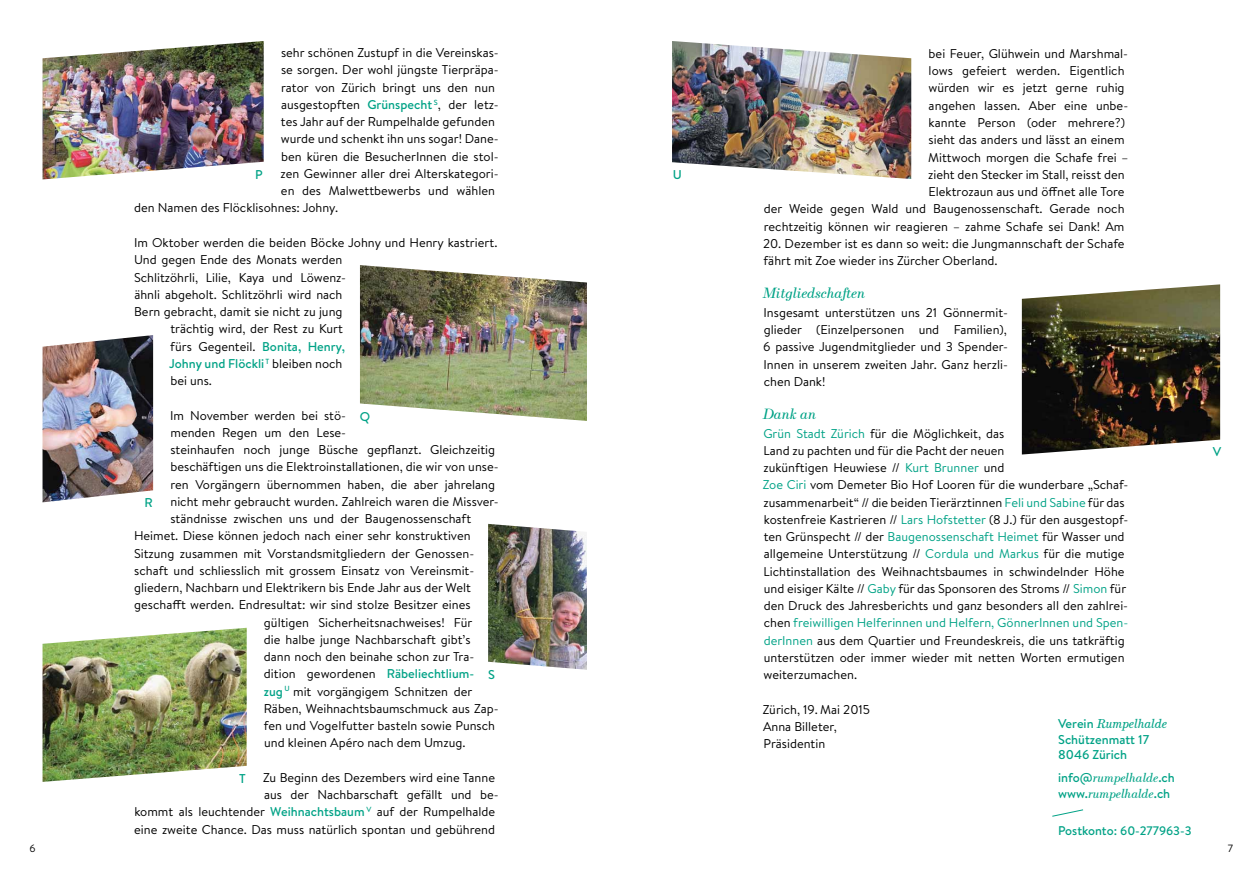
<style>
.page{position:relative;width:1259px;height:893px;background:#fff}
.page>*{position:absolute;margin:0;border:0;box-sizing:border-box;transform-origin:0 0}
.t1{font:italic 15px "Escrow";color:#00a286}
.t2{font:italic 13.05px/15.6px "Escrow";color:#00a286}
.t3{font:italic 13.05px "Escrow Text";color:#00a286}
.t4{font:12.75px/17.2px "Brandon Text";color:#000}
.t5{font:500 12.75px/15.3px "Brandon Text";color:#00a286}
.t6{font:500 12.3px "Brandon Text";color:#00a286}
.t7{font:10.5px "Brandon Text";color:#000}
.s1{font-weight:500;color:#00a286}
.s2{font-weight:400;color:#000}
.s3{color:#00a286}
.s4{font-family:"Brandon Text";font-weight:500;font-style:normal;font-size:12.75px}
.s5{font-size:12.6px}
</style>
<div class="page">
<img style="left:1022px;top:284px;width:198px;height:170px">
<img style="left:672px;top:41px;width:239px;height:138px">
<img style="left:43px;top:41px;width:221px;height:138px">
<img style="left:360px;top:265px;width:227px;height:156px">
<img style="left:488px;top:524px;width:99px;height:146px">
<img style="left:43px;top:628px;width:204px;height:154px">
<img style="left:43px;top:335px;width:110px;height:167px">
<svg style="left:1052px;top:809px;width:32px;height:8px"></svg>
<p class="t4" style="left:281px;top:44px;width:219px">sehr schönen Zustupf in die Vereinskas-</p>
<p class="t4" style="left:281px;top:61px;width:219px">se sorgen. Der wohl jüngste Tierpräpa-</p>
<p class="t4" style="left:281px;top:78px;width:215px">rator von Zürich bringt uns den nun</p>
<p class="t4" style="left:281px;top:96px;width:219px">ausgestopften <span class="s1">Grünspecht</span> <sup>S</sup>, der letz-</p>
<p class="t4" style="left:281px;top:113px;width:216px">tes Jahr auf der Rumpelhalde gefunden</p>
<p class="t4" style="left:281px;top:130px;width:219px">wurde und schenkt ihn uns sogar! Dane-</p>
<p class="t4" style="left:281px;top:147px;width:219px">ben küren die BesucherInnen die stol-</p>
<p class="t4" style="left:281px;top:165px;width:220px">zen Gewinner aller drei Alterskategori-</p>
<p class="t4" style="left:281px;top:182px;width:216px">en des Malwettbewerbs und wählen</p>
<p class="t4" style="left:134px;top:199px;width:206px">den Namen des Flöcklisohnes: Johny.</p>
<p class="t4" style="left:134px;top:234px;width:365px">Im Oktober werden die beiden Böcke Johny und Henry kastriert.</p>
<p class="t4" style="left:134px;top:251px;width:210px">Und gegen Ende des Monats werden</p>
<p class="t4" style="left:134px;top:268px;width:214px">Schlitzöhrli, Lilie, Kaya und Löwenz-</p>
<p class="t4" style="left:134px;top:285px;width:210px">ähnli abgeholt. Schlitzöhrli wird nach</p>
<p class="t4" style="left:134px;top:303px;width:210px">Bern gebracht, damit sie nicht zu jung</p>
<p class="t4" style="left:170px;top:320px;width:174px">trächtig wird, der Rest zu Kurt</p>
<p class="t4" style="left:170px;top:337px;width:176px">fürs Gegenteil. <span class="s1">Bonita, Henry,</span></p>
<p class="t5" style="left:169px;top:355px;width:175px">Johny und Flöckli <sup>T</sup> <span class="s2">bleiben noch</span></p>
<p class="t4" style="left:170px;top:372px;width:43px">bei uns.</p>
<p class="t4" style="left:170px;top:406px;width:177px">Im November werden bei stö-</p>
<p class="t4" style="left:170px;top:423px;width:177px">menden Regen um den Lese-</p>
<p class="t4" style="left:170px;top:441px;width:326px">steinhaufen noch junge Büsche gepflanzt. Gleichzeitig</p>
<p class="t4" style="left:170px;top:458px;width:330px">beschäftigen uns die Elektroinstallationen, die wir von unse-</p>
<p class="t4" style="left:170px;top:475px;width:326px">ren Vorgängern übernommen haben, die aber jahrelang</p>
<p class="t4" style="left:170px;top:492px;width:330px">nicht mehr gebraucht wurden. Zahlreich waren die Missver-</p>
<p class="t4" style="left:170px;top:510px;width:302px">ständnisse zwischen uns und der Baugenossenschaft</p>
<p class="t4" style="left:134px;top:527px;width:338px">Heimet. Diese können jedoch nach einer sehr konstruktiven</p>
<p class="t4" style="left:134px;top:544px;width:342px">Sitzung zusammen mit Vorstandsmitgliedern der Genossen-</p>
<p class="t4" style="left:134px;top:561px;width:341px">schaft und schliesslich mit grossem Einsatz von Vereinsmit-</p>
<p class="t4" style="left:134px;top:579px;width:338px">gliedern, Nachbarn und Elektrikern bis Ende Jahr aus der Welt</p>
<p class="t4" style="left:134px;top:596px;width:338px">geschafft werden. Endresultat: wir sind stolze Besitzer eines</p>
<p class="t4" style="left:264px;top:613px;width:210px">gültigen Sicherheitsnachweises! Für</p>
<p class="t4" style="left:264px;top:630px;width:208px">die halbe junge Nachbarschaft gibt’s</p>
<p class="t4" style="left:264px;top:648px;width:212px">dann noch den beinahe schon zur Tra-</p>
<p class="t4" style="left:264px;top:665px;width:212px">dition gewordenen <span class="s1">Räbeliechtlium-</span></p>
<p class="t4" style="left:264px;top:682px;width:210px"><span class="s1">zug</span> <sup>U</sup> mit vorgängigem Schnitzen der</p>
<p class="t4" style="left:264px;top:699px;width:236px">Räben, Weihnachtsbaumschmuck aus Zap-</p>
<p class="t4" style="left:264px;top:717px;width:233px">fen und Vogelfutter basteln sowie Punsch</p>
<p class="t4" style="left:264px;top:734px;width:203px">und kleinen Apéro nach dem Umzug.</p>
<p class="t4" style="left:134px;top:768px;width:366px;text-align:right">Zu Beginn des Dezembers wird eine Tanne<br>aus der Nachbarschaft gefällt und be-<br>kommt als leuchtender <span class="s1">Weihnachtsbaum</span> <sup>V</sup> auf der Rumpelhalde eine zweite Chance. Das muss natürlich spontan und gebührend</p>
<p class="t5" style="left:255px;top:166px;width:9px">P</p>
<p class="t5" style="left:360px;top:408px;width:12px">Q</p>
<p class="t5" style="left:145px;top:494px;width:10px">R</p>
<p class="t5" style="left:488px;top:667px;width:8px">S</p>
<p class="t5" style="left:239px;top:770px;width:8px">T</p>
<p class="t5" style="left:673px;top:166px;width:11px">U</p>
<p class="t4" style="left:928px;top:45px;width:201px">bei Feuer, Glühwein und Marshmal-</p>
<p class="t4" style="left:928px;top:62px;width:197px">lows gefeiert werden. Eigentlich</p>
<p class="t4" style="left:928px;top:79px;width:198px">würden wir es jetzt gerne ruhig</p>
<p class="t4" style="left:928px;top:96px;width:201px">angehen lassen. Aber eine unbe-</p>
<p class="t4" style="left:928px;top:114px;width:198px">kannte Person (oder mehrere?)</p>
<p class="t4" style="left:928px;top:131px;width:197px">sieht das anders und lässt an einem</p>
<p class="t4" style="left:928px;top:148px;width:202px">Mittwoch morgen die Schafe frei –</p>
<p class="t4" style="left:928px;top:165px;width:198px">zieht den Stecker im Stall, reisst den</p>
<p class="t4" style="left:928px;top:183px;width:198px">Elektrozaun aus und öffnet alle Tore</p>
<p class="t4" style="left:763px;top:200px;width:362px">der Weide gegen Wald und Baugenossenschaft. Gerade noch</p>
<p class="t4" style="left:764px;top:217px;width:362px">rechtzeitig können wir reagieren – zahme Schafe sei Dank! Am</p>
<p class="t4" style="left:763px;top:234px;width:363px">20. Dezember ist es dann so weit: die Jungmannschaft der Schafe fährt mit Zoe wieder ins Zürcher Oberland.</p>
<p class="t1" style="left:763px;top:284px;width:104px">Mitgliedschaften</p>
<p class="t4" style="left:763px;top:303px;width:246px;text-align:justify">Insgesamt unterstützen uns 21 Gönnermit&shy;glieder (Einzelpersonen und Familien), 6 passive Jugendmitglieder und 3 Spender-Innen in unserem zweiten Jahr. Ganz herzli&shy;chen Dank!</p>
<p class="t1" style="left:763px;top:404px;width:55px">Dank an</p>
<p class="t4" style="left:763px;top:424px;width:367px"><span class="s3">Grün Stadt Zürich</span> für die Möglichkeit, das<br>Land zu pachten und für die Pacht der neuen<br>zukünftigen Heuwiese // <span class="s3">Kurt Brunner</span> und<br><span class="s3">Zoe Ciri</span> vom Demeter Bio Hof Looren für die wunderbare „Schaf&shy;zusammenarbeit“ // die beiden Tierärztinnen <span class="s3">Feli und Sabine</span> für das kostenfreie Kastrieren // <span class="s3">Lars Hofstetter</span> (8 J.) für den ausgestopf&shy;ten Grünspecht // der <span class="s3">Baugenossenschaft Heimet</span> für Wasser und allgemeine Unterstützung // <span class="s3">Cordula und Markus</span> für die mutige Lichtinstallation des Weihnachtsbaumes in schwindelnder Höhe und eisiger Kälte // <span class="s3">Gaby</span> für das Sponsoren des Stroms // <span class="s3">Simon</span> für den Druck des Jahresberichts und ganz besonders all den zahlrei&shy;chen <span class="s3">freiwilligen Helferinnen und Helfern, GönnerInnen und Spen&shy;derInnen</span> aus dem Quartier und Freundeskreis, die uns tatkräftig unterstützen oder immer wieder mit netten Worten ermutigen weiterzumachen.</p>
<p class="t4" style="left:763px;top:700px;width:109px">Zürich, 19. Mai 2015<br>Anna Billeter,<br>Präsidentin</p>
<p class="t3" style="left:1058px;top:716px;width:110px"><span class="s4">Verein</span> Rumpelhalde</p>
<p class="t5" style="left:1058px;top:731px;width:93px">Schützenmatt 17<br>8046 Zürich</p>
<p class="t2" style="left:1058px;top:770px;width:118px"><span class="s4">info@</span>rumpelhalde<span class="s4">.ch www.</span>rumpelhalde<span class="s4">.ch</span></p>
<p class="t6" style="left:1058px;top:823px;width:135px"><span class="s5">Postkonto:</span> 60-277963-3</p>
<p class="t5" style="left:1212px;top:444px;width:10px">V</p>
<p class="t7" style="left:29px;top:841px;width:8px">6</p>
<p class="t7" style="left:1228px;top:841px;width:7px">7</p>
</div>
